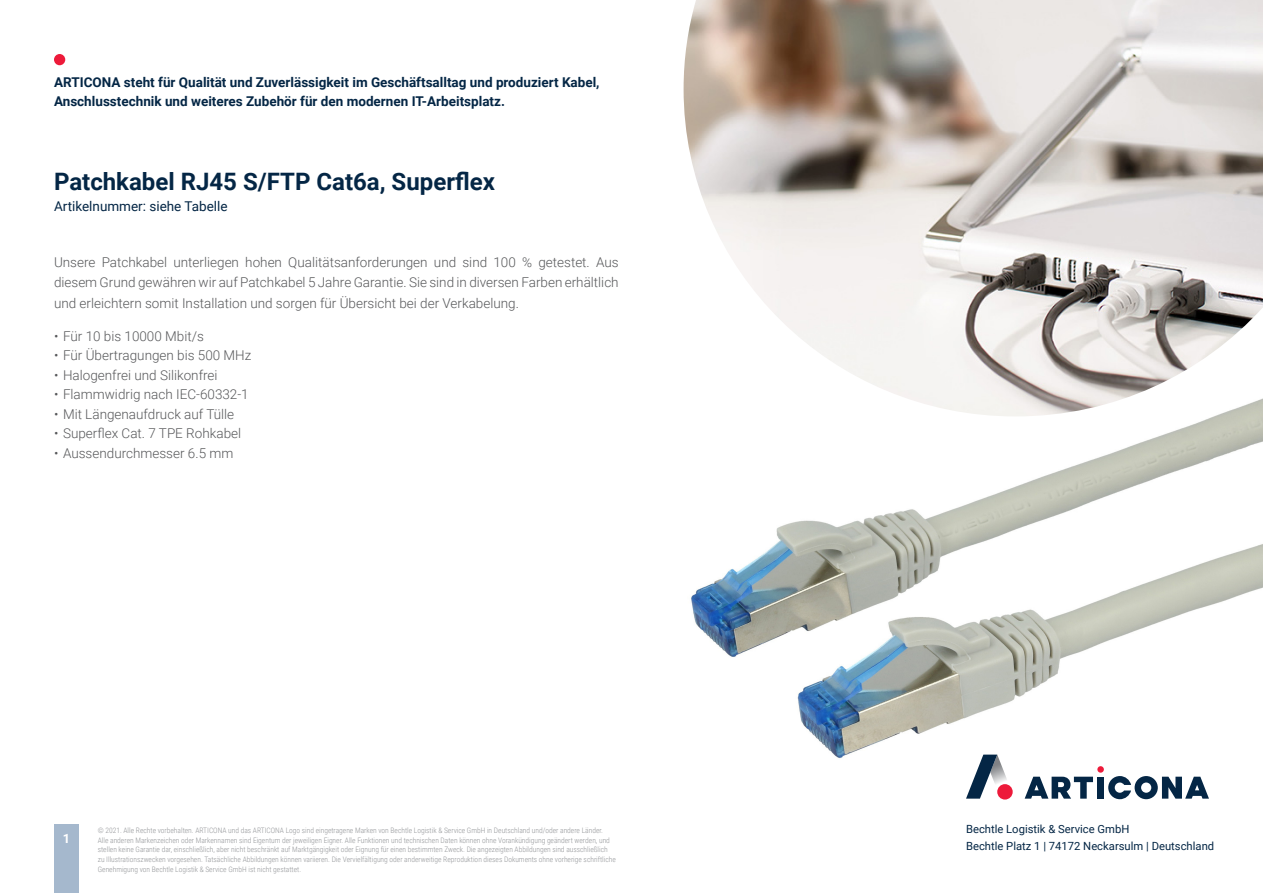
<style>
.page{position:relative;width:1263px;height:893px;background:#fff}
.page>*{position:absolute;margin:0;border:0;box-sizing:border-box;transform-origin:0 0}
.t1{font:700 24px "Roboto";color:#042645}
.t2{font:300 13.5px/19.5px "Roboto";color:#57585a}
.t3{font:700 13.5px/19.5px "Roboto";color:#042645}
.t4{font:13.5px "Roboto";color:#042645}
.t5{font:700 12.75px "Roboto";color:#fff}
.t6{font:11.25px/16.5px "Roboto";color:#042645}
.t7{font:300 7.5px/9.8px "Roboto Condensed";color:#939598}
</style>
<div class="page">
<img style="left:691px;top:416px;width:572px;height:361px">
<div style="left:54px;top:825px;width:25px;height:68px;background:#a5b8cd"></div>
<div style="left:54px;top:54px;width:11px;height:11px;background:#ed1a3a;border-radius:50%"></div>
<div style="left:1097px;top:766px;width:7px;height:7px;background:#ed1a3a;border-radius:50%"></div>
<svg style="left:1025px;top:777px;width:68px;height:22px"></svg>
<div style="left:1097px;top:777px;width:7px;height:22px;background:#042645"></div>
<svg style="left:1108px;top:776px;width:101px;height:23px"></svg>
<svg style="left:966px;top:755px;width:49px;height:44px"></svg>
<div style="left:997px;top:784px;width:16px;height:15px;background:#ed1a3a;border-radius:50%"></div>
<img style="left:684px;top:0;width:579px;height:416px">
<h2 class="t3" style="left:54px;top:72px;width:547px">ARTICONA steht für Qualität und Zuverlässigkeit im Geschäftsalltag und produziert Kabel,<br>Anschlusstechnik und weiteres Zubehör für den modernen IT-Arbeitsplatz.</h2>
<h1 class="t1" style="left:54px;top:165px;width:442px">Patchkabel RJ45 S/FTP Cat6a, Superflex</h1>
<h2 class="t4" style="left:54px;top:197px;width:175px">Artikelnummer: siehe Tabelle</h2>
<h2 class="t2" style="left:54px;top:252px;width:566px">Unsere Patchkabel unterliegen hohen Qualitätsanforderungen und sind 100 % getestet. Aus diesem Grund gewähren wir auf Patchkabel 5 Jahre Garantie. Sie sind in diversen Farben erhältlich</h2>
<h2 class="t2" style="left:54px;top:293px;width:466px">und erleichtern somit Installation und sorgen für Übersicht bei der Verkabelung.</h2>
<h2 class="t2" style="left:54px;top:326px;width:151px">• Für 10 bis 10000 Mbit/s</h2>
<h2 class="t2" style="left:54px;top:345px;width:199px">• Für Übertragungen bis 500 MHz</h2>
<h2 class="t2" style="left:54px;top:365px;width:165px">• Halogenfrei und Silikonfrei</h2>
<h2 class="t2" style="left:54px;top:384px;width:196px">• Flammwidrig nach IEC-60332-1</h2>
<h2 class="t2" style="left:54px;top:404px;width:182px">• Mit Längenaufdruck auf Tülle</h2>
<h2 class="t2" style="left:54px;top:423px;width:189px">• Superflex Cat. 7 TPE Rohkabel</h2>
<h2 class="t2" style="left:54px;top:443px;width:181px">• Aussendurchmesser 6.5 mm</h2>
<h3 class="t5" style="left:63px;top:829px;width:9px">1</h3>
<p class="t7" style="left:98px;top:825px;width:520px">© 2021. Alle Rechte vorbehalten. ARTICONA und das ARTICONA Logo sind eingetragene Marken von Bechtle Logistik &amp; Service GmbH in Deutschland und/oder andere Länder.<br>Alle anderen Markenzeichen oder Markennamen sind Eigentum der jeweiligen Eigner. Alle Funktionen und technischen Daten können ohne Vorankündigung geändert werden, und stellen keine Garantie dar, einschließlich, aber nicht beschränkt auf Marktgängigkeit oder Eignung für einen bestimmten Zweck. Die angezeigten Abbildungen sind ausschließlich zu Illustrationszwecken vorgesehen. Tatsächliche Abbildungen können variieren. Die Vervielfältigung oder anderweitige Reproduktion dieses Dokuments ohne vorherige schriftliche Genehmigung von Bechtle Logistik &amp; Service GmbH ist nicht gestattet.</p>
<h3 class="t6" style="left:966px;top:821px;width:250px">Bechtle Logistik &amp; Service GmbH<br>Bechtle Platz 1 | 74172 Neckarsulm | Deutschland</h3>
</div>
